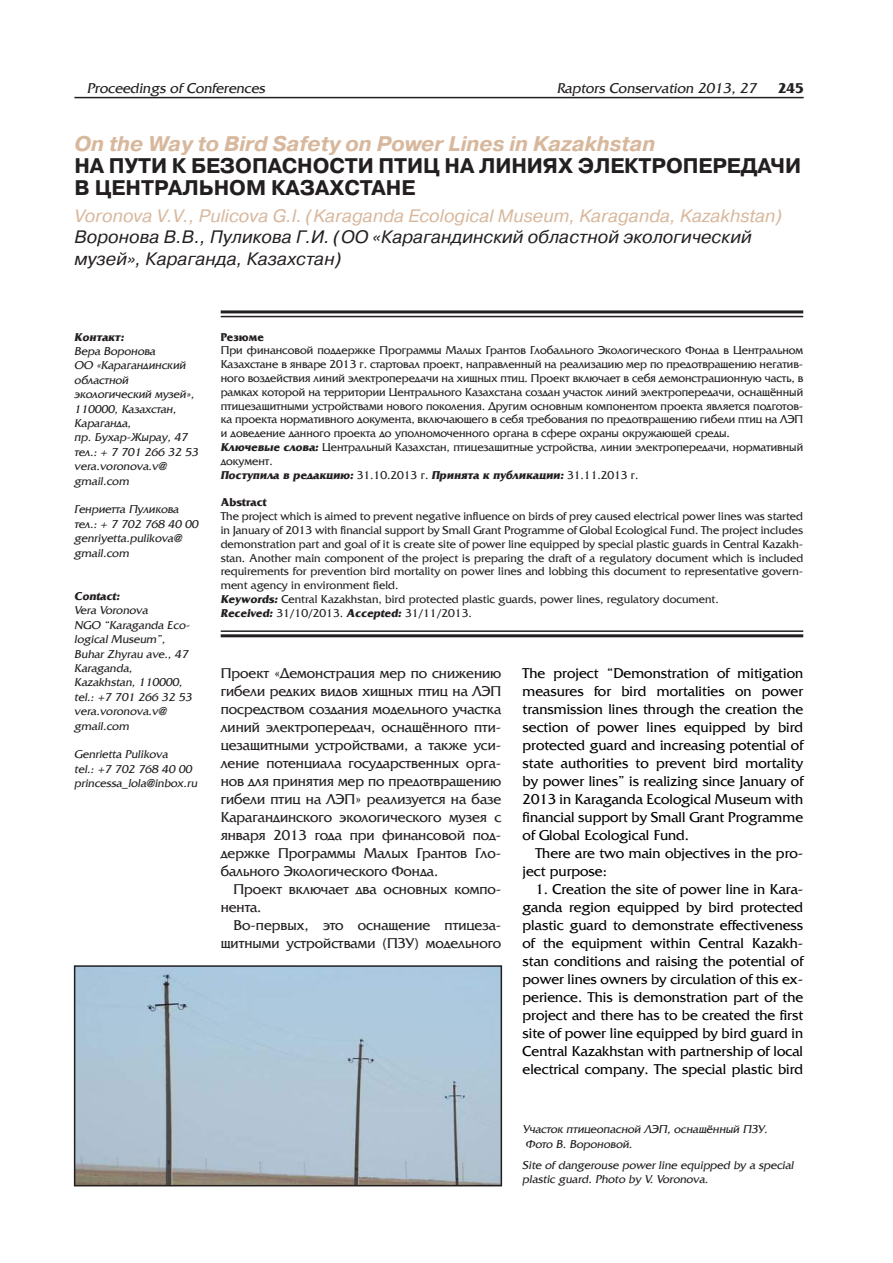
<style>
.page{position:relative;width:893px;height:1263px;background:#fff}
.page>*{position:absolute;margin:0;border:0;box-sizing:border-box;transform-origin:0 0}
.t1{font:700 21.15px/21.6px "Pragmatica C";letter-spacing:-.005em;color:#231f20}
.t2{font:italic 700 21.15px "Pragmatica C";color:#d8b89d}
.t3{font:italic 18px/21.6px "Pragmatica C";color:#231f20}
.t4{font:italic 18px "Pragmatica C";color:#d8b89d}
.t5{font:15px/18px "AG Friquer";color:#000;text-align:justify}
.t6{font:15px/18px "AG Friquer";color:#231f20;text-align:justify}
.t7{font:italic 15px "AG Friquer";color:#231f20}
.t8{font:700 15px "AG Friquer";color:#231f20}
.t9{font:12px/13.8px "AG Friquer";color:#231f20}
.t10{font:italic 12px/14.4px "AG Friquer";color:#231f20}
.t11{font:italic 700 12px "AG Friquer";color:#231f20}
.t12{font:700 12px "AG Friquer";color:#231f20}
.s1{font-weight:700;font-style:italic}
</style>
<div class="page">
<hr style="left:74px;top:97px;width:730px;height:1px;background:#231f20">
<hr style="left:221px;top:310px;width:582px;height:3px;background:#231f20">
<hr style="left:221px;top:316px;width:582px;height:1px;background:#231f20">
<hr style="left:221px;top:634px;width:582px;height:3px;background:#231f20">
<hr style="left:221px;top:630px;width:582px;height:2px;background:#231f20">
<img style="left:77px;top:968px;width:422px;height:215px">
<div style="left:74px;top:965px;width:428px;height:221px;border:2px solid #231f20"></div>
<p class="t7" style="left:87px;top:80px;width:180px">Proceedings of Conferences</p>
<p class="t7" style="left:557px;top:80px;width:201px">Raptors Conservation 2013, 27</p>
<p class="t8" style="left:778px;top:80px;width:27px">245</p>
<h1 class="t2" style="left:74px;top:132px;width:582px">On the Way to Bird Safety on Power Lines in Kazakhstan</h1>
<h1 class="t1" style="left:74px;top:155px;width:728px">НА ПУТИ К БЕЗОПАСНОСТИ ПТИЦ НА ЛИНИЯХ ЭЛЕКТРОПЕРЕДАЧИ<br>В ЦЕНТРАЛЬНОМ КАЗАХСТАНЕ</h1>
<h2 class="t4" style="left:74px;top:205px;width:709px">Voronova V.V., Pulicova G.I. (Karaganda Ecological Museum, Karaganda, Kazakhstan)</h2>
<h2 class="t3" style="left:74px;top:226px;width:679px">Воронова В.В., Пуликова Г.И. (ОО «Карагандинский областной экологический музей», Караганда, Казахстан)</h2>
<p class="t11" style="left:75px;top:330px;width:51px">Контакт:</p>
<p class="t10" style="left:75px;top:344px;width:125px">Вера Воронова<br>ОО «Карагандинский областной экологический музей»,<br>110000, Казахстан,<br>Караганда,<br>пр. Бухар-Жырау, 47 тел.: + 7 701 266 32 53 vera.voronova.v@ gmail.com</p>
<p class="t10" style="left:75px;top:503px;width:125px">Генриетта Пуликова тел.: + 7 702 768 40 00 genriyetta.pulikova@ gmail.com</p>
<p class="t11" style="left:75px;top:589px;width:47px">Contact:</p>
<p class="t10" style="left:75px;top:603px;width:119px">Vera Voronova<br>NGO “Karaganda Eco&shy;logical Museum”,<br>Buhar Zhyrau ave., 47<br>Karaganda,<br>Kazakhstan, 110000, tel.: +7 701 266 32 53 vera.voronova.v@ gmail.com</p>
<p class="t10" style="left:75px;top:747px;width:124px">Genrietta Pulikova<br>tel.: +7 702 768 40 00 princessa_lola@inbox.ru</p>
<p class="t12" style="left:221px;top:330px;width:45px">Резюме</p>
<p class="t9" style="left:221px;top:344px;width:584px">При финансовой поддержке Программы Малых Грантов Глобального Экологического Фонда в Центральном Казахстане в январе 2013 г. стартовал проект, направленный на реализацию мер по предотвращению негатив&shy;ного воздействия линий электропередачи на хищных птиц. Проект включает в себя демонстрационную часть, в рамках которой на территории Центрального Казахстана создан участок линий электропередачи, оснащённый птицезащитными устройствами нового поколения. Другим основным компонентом проекта является подготов&shy;ка проекта нормативного документа, включающего в себя требования по предотвращению гибели птиц на ЛЭП и доведение данного проекта до уполномоченного органа в сфере охраны окружающей среды.<br><span class="s1">Ключевые слова:</span> Центральный Казахстан, птицезащитные устройства, линии электропередачи, нормативный документ.<br><span class="s1">Поступила в редакцию:</span> 31.10.2013 г. <span class="s1">Принята к публикации:</span> 31.11.2013 г.</p>
<p class="t12" style="left:221px;top:496px;width:47px">Abstract</p>
<p class="t9" style="left:221px;top:509px;width:584px">The project which is aimed to prevent negative influence on birds of prey caused electrical power lines was started in January of 2013 with financial support by Small Grant Programme of Global Ecological Fund. The project includes demonstration part and goal of it is create site of power line equipped by special plastic guards in Central Kazakh&shy;stan. Another main component of the project is preparing the draft of a regulatory document which is included requirements for prevention bird mortality on power lines and lobbing this document to representative govern&shy;ment agency in environment field.<br><span class="s1">Keywords:</span> Central Kazakhstan, bird protected plastic guards, power lines, regulatory document.<br><span class="s1">Received:</span> 31/10/2013. <span class="s1">Accepted:</span> 31/11/2013.</p>
<p class="t6" style="left:221px;top:664px;width:282px">Проект «Демонстрация мер по снижению гибели редких видов хищных птиц на ЛЭП посредством создания модельного участка линий электропередач, оснащённого пти&shy;цезащитными устройствами, а также уси&shy;ление потенциала государственных орга&shy;нов для принятия мер по предотвращению гибели птиц на ЛЭП» реализуется на базе Карагандинского экологического музея с января 2013 года при финансовой под&shy;держке Программы Малых Грантов Гло&shy;бального Экологического Фонда.</p>
<p class="t6" style="left:221px;top:880px;width:282px;text-indent:13px">Проект включает два основных компо&shy;нента.</p>
<p class="t6" style="left:221px;top:916px;width:282px;text-align:right">Во-первых, это оснащение птицеза&shy;щитными устройствами (ПЗУ) модельного</p>
<p class="t5" style="left:523px;top:664px;width:282px">The project “Demonstration of mitigation measures for bird mortalities on power transmission lines through the creation the section of power lines equipped by bird protected guard and increasing potential of state authorities to prevent bird mortality by power lines” is realizing since January of 2013 in Karaganda Ecological Museum with financial support by Small Grant Programme of Global Ecological Fund.</p>
<p class="t5" style="left:523px;top:844px;width:282px;text-indent:13px">There are two main objectives in the pro&shy;ject purpose:</p>
<p class="t5" style="left:523px;top:880px;width:282px;text-indent:13px">1. Creation the site of power line in Kara&shy;ganda region equipped by bird protected plastic guard to demonstrate effectiveness of the equipment within Central Kazakh&shy;stan conditions and raising the potential of power lines owners by circulation of this ex&shy;perience. This is demonstration part of the project and there has to be created the first site of power line equipped by bird guard in Central Kazakhstan with partnership of local electrical company. The special plastic bird</p>
<p class="t10" style="left:523px;top:1122px;width:247px">Участок птицеопасной ЛЭП, оснащённый ПЗУ.<br>Фото В. Вороновой.</p>
<p class="t10" style="left:523px;top:1158px;width:273px">Site of dangerouse power line equipped by a special plastic guard. Photo by V. Voronova.</p>
</div>
